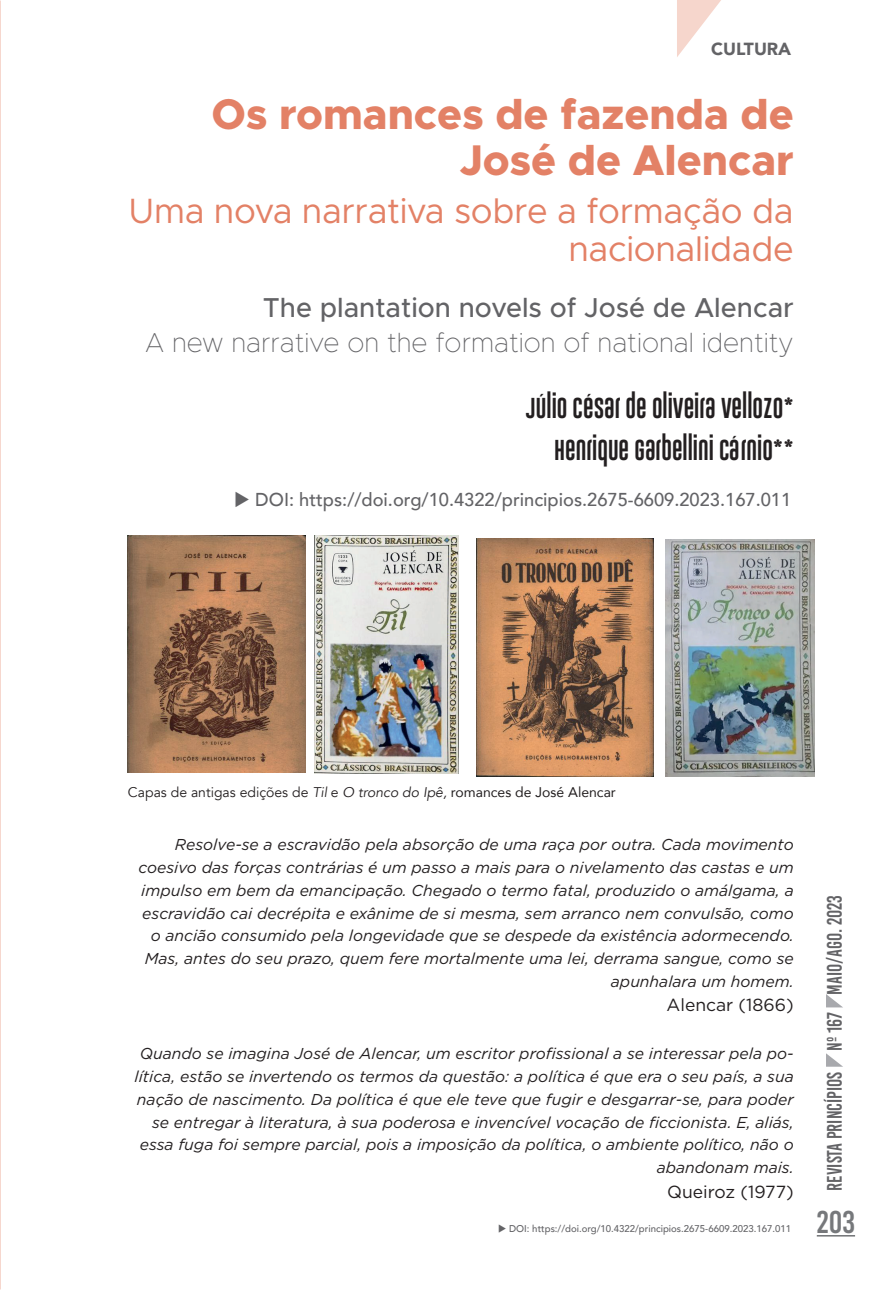
<style>
.page{position:relative;width:893px;height:1290px;background:#fff}
.page>*{position:absolute;margin:0;border:0;box-sizing:border-box;transform-origin:0 0}
.t1{font:800 43.05px/46.2px "Metropolis";color:#e38166;text-align:right}
.t2{font:35.35px/37.8px "Metropolis";letter-spacing:-.01em;color:#e38166;text-align:right}
.t3{font:31.5px "Bebas Kai";color:#76787b}
.t4{font:100 27.47px "Metropolis";color:#636366}
.t5{font:500 27.47px "Metropolis";color:#636366}
.t6{font:21px/42px "Gobold Uplow";color:#231f20;text-align:right}
.t7{font:21px "Bebas Kai";color:#636366;scale:.9 1}
.t8{font:500 18.55px "Avenir";color:#636366}
.t9{font:17.5px "Gotham";color:#231f20}
.t10{font:900 17.5px "Avenir";color:#636366}
.t11{font:italic 15.75px/22.8px "Gotham";color:#231f20;text-align:right}
.t12{font:14px "Avenir";color:#231f20}
.t13{font:500 9.8px "Avenir";color:#636366}
.s1{font-style:italic}
.s2{font-style:inherit}
</style>
<div class="page">
<hr style="left:817px;top:1235px;width:38px;height:1px;background:#76787b">
<svg style="left:826px;top:1053px;width:17px;height:14px"></svg>
<svg style="left:826px;top:994px;width:17px;height:13px"></svg>
<svg style="left:677px;top:0;width:44px;height:57px"></svg>
<img style="left:314px;top:536px;width:145px;height:237px">
<img style="left:476px;top:538px;width:178px;height:239px">
<img style="left:128px;top:535px;width:178px;height:238px">
<img style="left:665px;top:539px;width:150px;height:238px">
<p class="t10" style="left:711px;top:34px;width:82px">CULTURA</p>
<h1 class="t1" style="left:212px;top:91px;width:584px">Os romances de fazenda de<br>José de Alencar</h1>
<h2 class="t2" style="left:129px;top:192px;width:667px">Uma nova narrativa sobre a formação da nacionalidade</h2>
<h3 class="t5" style="left:263px;top:290px;width:532px">The plantation novels of José de Alencar</h3>
<h3 class="t4" style="left:145px;top:325px;width:650px">A new narrative on the formation of national identity</h3>
<h3 class="t6" style="left:526px;top:387px;width:269px">JÚLIO CÉSAR DE OLIVEIRA VELLOZO*<br>HENRIQUE GARBELLINI CÁRNIO**</h3>
<p class="t8" style="left:234px;top:483px;width:559px">◆ DOI: https://doi.org/10.4322/principios.2675-6609.2023.167.011</p>
<p class="t12" style="left:128px;top:784px;width:489px">Capas de antigas edições de <span class="s1">Til</span> e <span class="s1">O tronco do Ipê,</span> <span class="s2">romances de José Alencar</span></p>
<p class="t11" style="left:138px;top:833px;width:657px">Resolve-se a escravidão pela absorção de uma raça por outra. Cada movimento coesivo das forças contrárias é um passo a mais para o nivelamento das castas e um impulso em bem da emancipação. Chegado o termo fatal, produzido o amálgama, a escravidão cai decrépita e exânime de si mesma, sem arranco nem convulsão, como o ancião consumido pela longevidade que se despede da existência adormecendo.<br>Mas, antes do seu prazo, quem fere mortalmente uma lei, derrama sangue, como se apunhalara um homem.</p>
<p class="t9" style="left:667px;top:994px;width:129px">Alencar (1866)</p>
<p class="t11" style="left:135px;top:1042px;width:661px">Quando se imagina José de Alencar, um escritor profissional a se interessar pela po&shy;lítica, estão se invertendo os termos da questão: a política é que era o seu país, a sua nação de nascimento. Da política é que ele teve que fugir e desgarrar-se, para poder se entregar à literatura, à sua poderosa e invencível vocação de ficcionista. E, aliás, essa fuga foi sempre parcial, pois a imposição da política, o ambiente político, não o abandonam mais.</p>
<p class="t9" style="left:667px;top:1180px;width:128px">Queiroz (1977)</p>
<p class="t13" style="left:498px;top:1220px;width:295px">◆ DOI: https://doi.org/10.4322/principios.2675-6609.2023.167.011</p>
<h3 class="t7" style="left:823px;top:1191px;width:330px;rotate:-90deg">Revista Princípios nº 167 MAIO/AGO. 2023</h3>
<h3 class="t3" style="left:817px;top:1205px;width:40px">203</h3>
</div>
